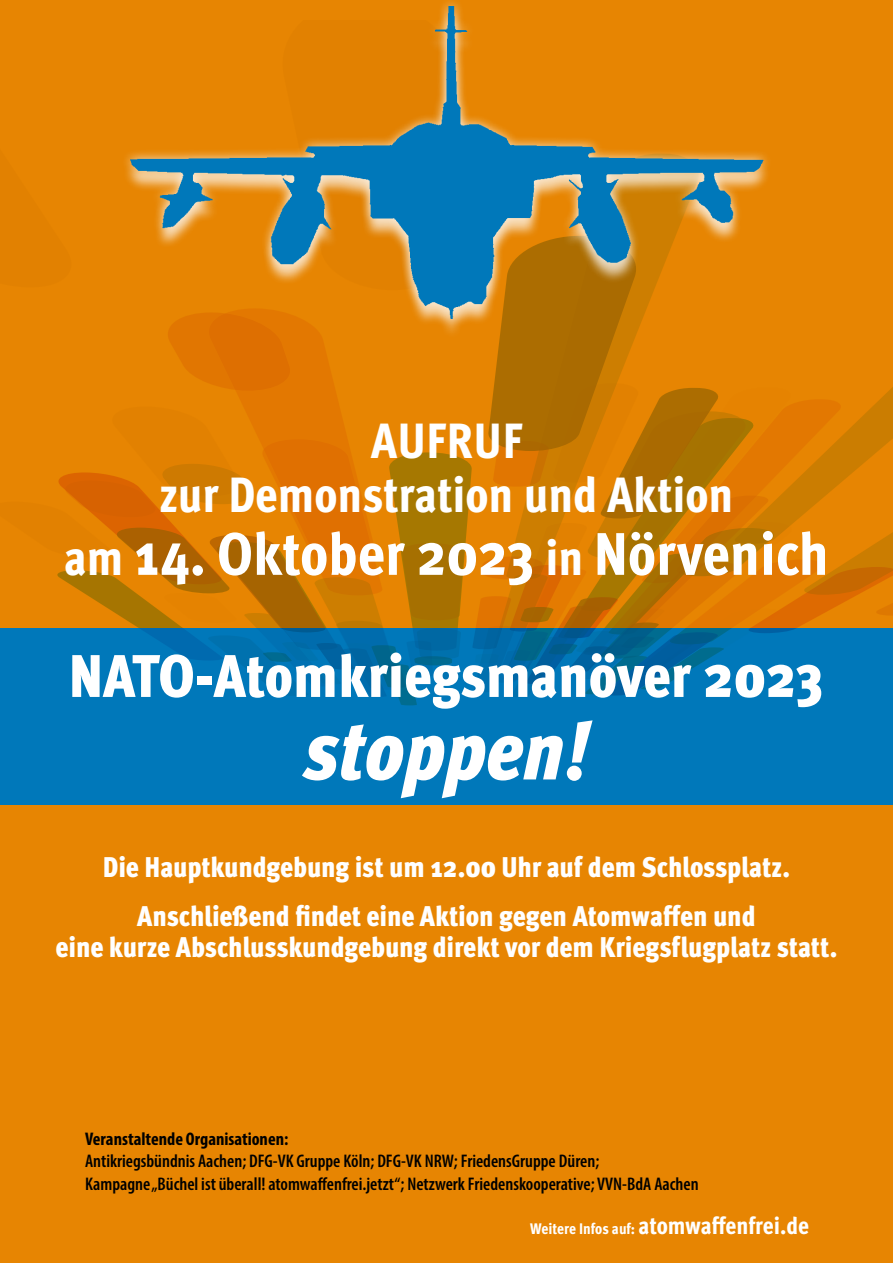
<style>
.page{position:relative;width:893px;height:1263px;background:#e78502}
.page>*{position:absolute;margin:0;border:0;box-sizing:border-box;transform-origin:0 0}
.t1{font:italic 900 condensed 82.5px "Meta Pro";color:#fff}
.t2{font:800 condensed 60px "Meta Pro";color:#fff}
.t3{font:900 condensed 60px "Meta Pro";color:#fff}
.t4{font:800 condensed 49.5px "Meta Pro";color:#fff}
.txt{font:900 condensed 28.5px/31.5px "Meta Pro";letter-spacing:-.01em;color:#fff;text-align:center}
.t5{font:800 condensed 24px "Meta Pro";color:#fff}
.t6{font:600 condensed 18.3px/22.5px "Myriad Pro";color:#000}
.t7{font:700 condensed 18.3px "Myriad Pro";color:#000}
.s1{font-size:49.5px}
.s2{font-size:15.3px}
</style>
<div class="page">
<div style="left:0;top:628px;width:893px;height:177px;background:#0078ba"></div>
<svg style="left:57px;top:340px;width:836px;height:365px"></svg>
<div style="left:122px;top:10px;width:649px;height:330px;background:#fff;opacity:.63"></div>
<img style="left:122px;top:6px;width:649px;height:326px">
<p class="t4" style="left:371px;top:403px;width:152px">AUFRUF</p>
<p class="t4" style="left:159px;top:457px;width:575px">zur Demonstration und Aktion</p>
<p class="t2" style="left:64px;top:508px;width:766px"><span class="s1">am</span> 14. Oktober 2023 <span class="s1">in</span> Nörvenich</p>
<p class="t3" style="left:69px;top:629px;width:757px">NATO-Atomkriegsmanöver 2023</p>
<p class="t1" style="left:304px;top:685px;width:287px">stoppen!</p>
<p class="txt" style="left:103px;top:850px;width:689px">Die Hauptkundgebung ist um 12.00 Uhr auf dem Schlossplatz.</p>
<p class="txt" style="left:56px;top:899px;width:783px">Anschließend findet eine Aktion gegen Atomwaffen und<br>eine kurze Abschlusskundgebung direkt vor dem Kriegsflugplatz statt.</p>
<p class="t7" style="left:85px;top:1127px;width:205px">Veranstaltende Organisationen:</p>
<p class="t6" style="left:85px;top:1150px;width:615px">Antikriegsbündnis Aachen; DFG-VK Gruppe Köln; DFG-VK NRW; FriedensGruppe Düren;<br>Kampagne „Büchel ist überall! atomwaffenfrei.jetzt“; Netzwerk Friedenskooperative; VVN-BdA Aachen</p>
<p class="t5" style="left:530px;top:1207px;width:280px"><span class="s2">Weitere Infos auf:</span> atomwaffenfrei.de</p>
</div>
